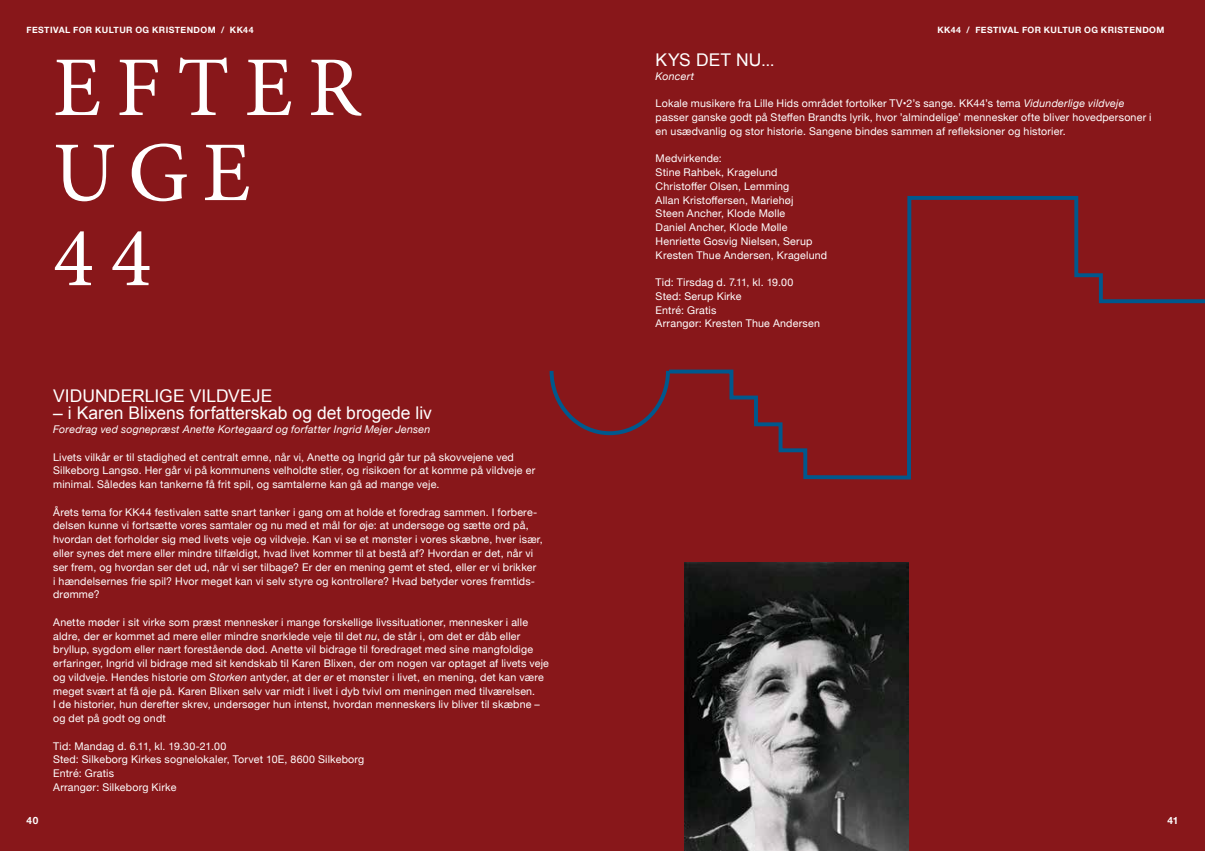
<style>
.page{position:relative;width:1205px;height:851px;background:#fff}
.page>*{position:absolute;margin:0;border:0;box-sizing:border-box;transform-origin:0 0}
.t1{font:85px/85px "Minion Pro";letter-spacing:.175em;color:#fff}
.t2{font:17.5px "Arial";color:#fff}
.t3{font:10.62px/13.8px "Helvetica Neue";letter-spacing:.02em;color:#fff}
.t4{font:italic 10.62px "Helvetica Neue";letter-spacing:.02em;color:#fff}
.t5{font:700 10px "Helvetica Neue";color:#fff}
.t6{font:700 8.75px "Helvetica Neue";letter-spacing:.05em;color:#fff}
.s1{font-style:italic}
</style>
<div class="page">
<div style="left:0;top:0;width:1205px;height:850px;background:#88171a"></div>
<img style="left:684px;top:562px;width:224px;height:288px">
<svg style="left:549px;top:370px;width:116px;height:66px"></svg>
<svg style="left:665px;top:196px;width:540px;height:284px"></svg>
<p class="t6" style="left:27px;top:23px;width:228px">FESTIVAL FOR KULTUR OG KRISTENDOM / KK44</p>
<h1 class="t1" style="left:53px;top:46px;width:309px">EFTER<br>UGE<br>44</h1>
<p class="t5" style="left:27px;top:812px;width:13px">40</p>
<h2 class="t2" style="left:53px;top:384px;width:221px">VIDUNDERLIGE VILDVEJE</h2>
<h2 class="t2" style="left:53px;top:402px;width:380px">– i Karen Blixens forfatterskab og det brogede liv</h2>
<p class="t4" style="left:53px;top:421px;width:379px">Foredrag ved sognepræst Anette Kortegaard og forfatter Ingrid Mejer Jensen</p>
<p class="t3" style="left:53px;top:450px;width:483px">Livets vilkår er til stadighed et centralt emne, når vi, Anette og Ingrid går tur på skovvejene ved<br>Silkeborg Langsø. Her går vi på kommunens velholdte stier, og risikoen for at komme på vildveje er minimal. Således kan tankerne få frit spil, og samtalerne kan gå ad mange veje.</p>
<p class="t3" style="left:53px;top:505px;width:491px">Årets tema for KK44 festivalen satte snart tanker i gang om at holde et foredrag sammen. I forbere&shy;delsen kunne vi fortsætte vores samtaler og nu med et mål for øje: at undersøge og sætte ord på, hvordan det forholder sig med livets veje og vildveje. Kan vi se et mønster i vores skæbne, hver især, eller synes det mere eller mindre tilfældigt, hvad livet kommer til at bestå af? Hvordan er det, når vi ser frem, og hvordan ser det ud, når vi ser tilbage? Er der en mening gemt et sted, eller er vi brikker<br>i hændelsernes frie spil? Hvor meget kan vi selv styre og kontrollere? Hvad betyder vores fremtids&shy;drømme?</p>
<p class="t3" style="left:53px;top:615px;width:497px">Anette møder i sit virke som præst mennesker i mange forskellige livssituationer, mennesker i alle aldre, der er kommet ad mere eller mindre snørklede veje til det <span class="s1">nu</span>, de står i, om det er dåb eller bryllup, sygdom eller nært forestående død. Anette vil bidrage til foredraget med sine mangfoldige erfaringer, Ingrid vil bidrage med sit kendskab til Karen Blixen, der om nogen var optaget af livets veje og vildveje. Hendes historie om <span class="s1">Storken</span> antyder, at der <span class="s1">er</span> et mønster i livet, en mening, det kan være meget svært at få øje på. Karen Blixen selv var midt i livet i dyb tvivl om meningen med tilværelsen.<br>I de historier, hun derefter skrev, undersøger hun intenst, hvordan menneskers liv bliver til skæbne – og det på godt og ondt</p>
<p class="t3" style="left:53px;top:739px;width:313px">Tid: Mandag d. 6.11, kl. 19.30-21.00<br>Sted: Silkeborg Kirkes sognelokaler, Torvet 10E, 8600 Silkeborg Entré: Gratis<br>Arrangør: Silkeborg Kirke</p>
<p class="t6" style="left:937px;top:23px;width:228px">KK44 / FESTIVAL FOR KULTUR OG KRISTENDOM</p>
<h2 class="t2" style="left:656px;top:48px;width:121px">KYS DET NU...</h2>
<p class="t4" style="left:656px;top:68px;width:40px">Koncert</p>
<p class="t3" style="left:656px;top:97px;width:497px">Lokale musikere fra Lille Hids området fortolker TV•2’s sange. KK44’s tema <span class="s1">Vidunderlige vildveje </span>passer ganske godt på Steffen Brandts lyrik, hvor ’almindelige’ mennesker ofte bliver hovedpersoner i en usædvanlig og stor historie. Sangene bindes sammen af refleksioner og historier.</p>
<p class="t3" style="left:656px;top:152px;width:173px">Medvirkende:<br>Stine Rahbek, Kragelund<br>Christoffer Olsen, Lemming<br>Allan Kristoffersen, Mariehøj<br>Steen Ancher, Klode Mølle<br>Daniel Ancher, Klode Mølle<br>Henriette Gosvig Nielsen, Serup<br>Kresten Thue Andersen, Kragelund</p>
<p class="t3" style="left:656px;top:276px;width:166px">Tid: Tirsdag d. 7.11, kl. 19.00<br>Sted: Serup Kirke<br>Entré: Gratis<br>Arrangør: Kresten Thue Andersen</p>
<p class="t5" style="left:1167px;top:812px;width:13px">41</p>
</div>
